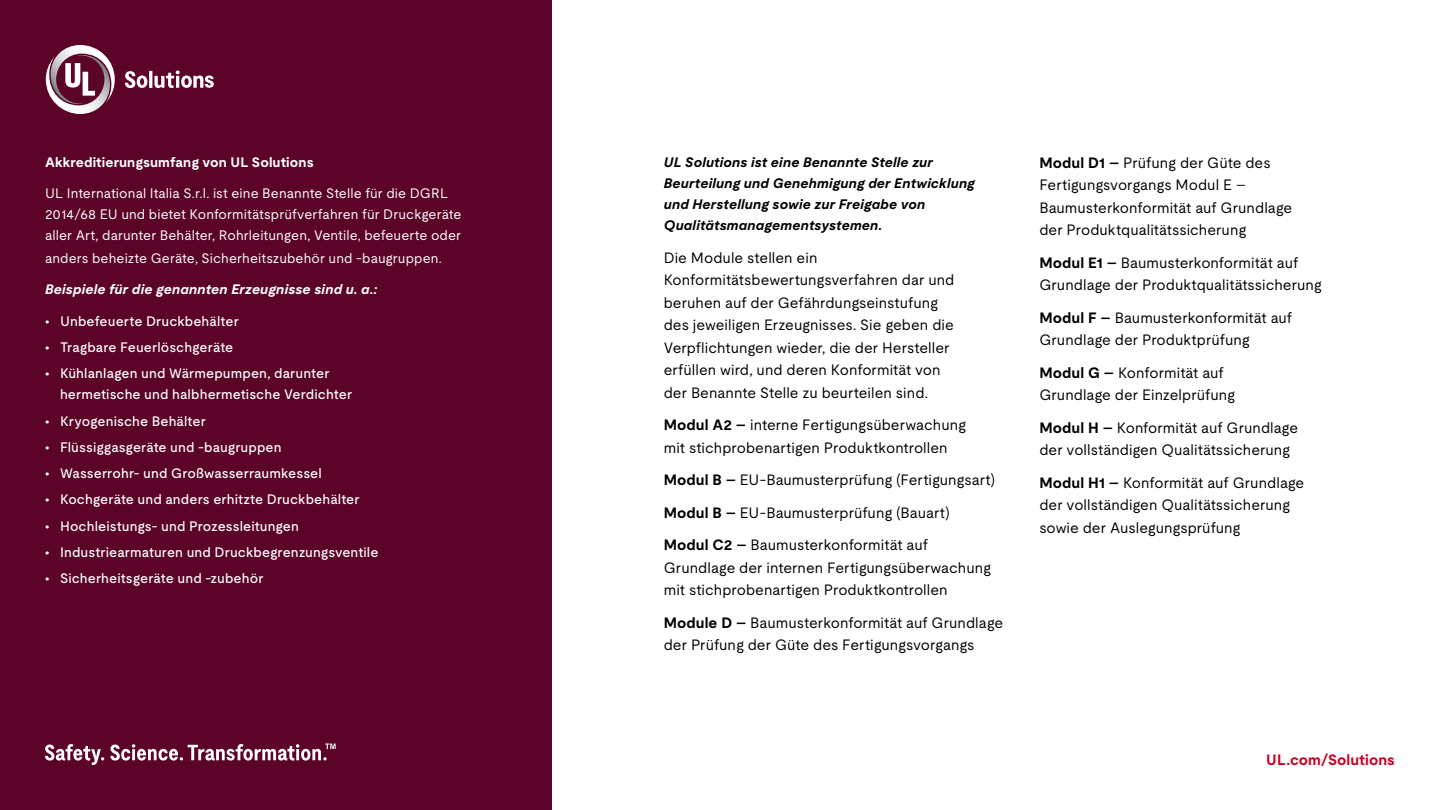
<style>
.page{position:relative;width:1440px;height:810px;background:#fff}
.page>*{position:absolute;margin:0;border:0;box-sizing:border-box;transform-origin:0 0}
.t1{font:15px/22.5px "UL Moderat";color:#000}
.t2{font:700 15px "UL Moderat";letter-spacing:.005em;color:#ca0123}
.t3{font:500 13.75px/21.2px "UL Moderat";letter-spacing:.01em;color:#fff}
.t4{font:13.75px/21.2px "UL Moderat";letter-spacing:.005em;color:#fff}
.t5{font:italic 700 13.75px/21.2px "UL Moderat";letter-spacing:.01em;color:#000}
.t6{font:italic 700 13.75px "UL Moderat";letter-spacing:.01em;color:#fff}
.t7{font:700 13.75px "UL Moderat";letter-spacing:.005em;color:#fff}
.s1{font-weight:700}
</style>
<div class="page">
<div style="left:0;top:0;width:551px;height:810px;background:#5b0428"></div>
<svg style="left:45px;top:744px;width:291px;height:21px"></svg>
<svg style="left:46px;top:45px;width:168px;height:69px"></svg>
<p class="t7" style="left:45px;top:151px;width:270px">Akkreditierungsumfang von UL Solutions</p>
<p class="t4" style="left:45px;top:182px;width:418px">UL International Italia S.r.l. ist eine Benannte Stelle für die DGRL<br>2014/68 EU und bietet Konformitätsprüfverfahren für Druckgeräte aller Art, darunter Behälter, Rohrleitungen, Ventile, befeuerte oder</p>
<p class="t4" style="left:45px;top:247px;width:398px">anders beheizte Geräte, Sicherheitszubehör und -baugruppen.</p>
<p class="t6" style="left:45px;top:279px;width:334px">Beispiele für die genannten Erzeugnisse sind u. a.:</p>
<p class="t3" style="left:45px;top:310px;width:195px">• Unbefeuerte Druckbehälter</p>
<p class="t3" style="left:45px;top:336px;width:190px">• Tragbare Feuerlöschgeräte</p>
<p class="t3" style="left:60px;top:362px;width:294px;text-indent:-15px">• Kühlanlagen und Wärmepumpen, darunter hermetische und halbhermetische Verdichter</p>
<p class="t3" style="left:45px;top:410px;width:162px">• Kryogenische Behälter</p>
<p class="t3" style="left:45px;top:436px;width:238px">• Flüssiggasgeräte und -baugruppen</p>
<p class="t3" style="left:45px;top:462px;width:278px">• Wasserrohr- und Großwasserraumkessel</p>
<p class="t3" style="left:45px;top:489px;width:316px">• Kochgeräte und anders erhitzte Druckbehälter</p>
<p class="t3" style="left:45px;top:515px;width:256px">• Hochleistungs- und Prozessleitungen</p>
<p class="t3" style="left:45px;top:541px;width:335px">• Industriearmaturen und Druckbegrenzungsventile</p>
<p class="t3" style="left:45px;top:567px;width:220px">• Sicherheitsgeräte und -zubehör</p>
<p class="t5" style="left:664px;top:151px;width:313px">UL Solutions ist eine Benannte Stelle zur Beurteilung und Genehmigung der Entwicklung und Herstellung sowie zur Freigabe von Qualitätsmanagementsystemen.</p>
<p class="t1" style="left:664px;top:246px;width:292px">Die Module stellen ein Konformitätsbewertungsverfahren dar und beruhen auf der Gefährdungseinstufung des jeweiligen Erzeugnisses. Sie geben die Verpflichtungen wieder, die der Hersteller erfüllen wird, und deren Konformität von der Benannte Stelle zu beurteilen sind.</p>
<p class="t1" style="left:664px;top:413px;width:304px"><span class="s1">Modul A2 –</span> interne Fertigungsüberwachung mit stichprobenartigen Produktkontrollen</p>
<p class="t1" style="left:664px;top:463px;width:333px;line-height:32.5px"><span class="s1">Modul B –</span> EU-Baumusterprüfung (Fertigungsart)<br><span class="s1">Modul B –</span> EU-Baumusterprüfung (Bauart)<br><span class="s1">Modul C2 –</span> Baumusterkonformität auf</p>
<p class="t1" style="left:664px;top:556px;width:329px">Grundlage der internen Fertigungsüberwachung mit stichprobenartigen Produktkontrollen</p>
<p class="t1" style="left:664px;top:611px;width:341px"><span class="s1">Module D –</span> Baumusterkonformität auf Grundlage der Prüfung der Güte des Fertigungsvorgangs</p>
<p class="t1" style="left:1039px;top:151px;width:254px"><span class="s1">Modul D1 –</span> Prüfung der Güte des<br>Fertigungsvorgangs Modul E –<br>Baumusterkonformität auf Grundlage der Produktqualitätssicherung</p>
<p class="t1" style="left:1039px;top:251px;width:284px"><span class="s1">Modul E1 –</span> Baumusterkonformität auf<br>Grundlage der Produktqualitätssicherung</p>
<p class="t1" style="left:1039px;top:306px;width:254px"><span class="s1">Modul F –</span> Baumusterkonformität auf<br>Grundlage der Produktprüfung</p>
<p class="t1" style="left:1039px;top:361px;width:197px"><span class="s1">Modul G –</span> Konformität auf<br>Grundlage der Einzelprüfung</p>
<p class="t1" style="left:1039px;top:416px;width:260px"><span class="s1">Modul H –</span> Konformität auf Grundlage der vollständigen Qualitätssicherung</p>
<p class="t1" style="left:1039px;top:471px;width:266px"><span class="s1">Modul H1 –</span> Konformität auf Grundlage der vollständigen Qualitätssicherung sowie der Auslegungsprüfung</p>
<p class="t2" style="left:1266px;top:748px;width:130px">UL.com/Solutions</p>
</div>
